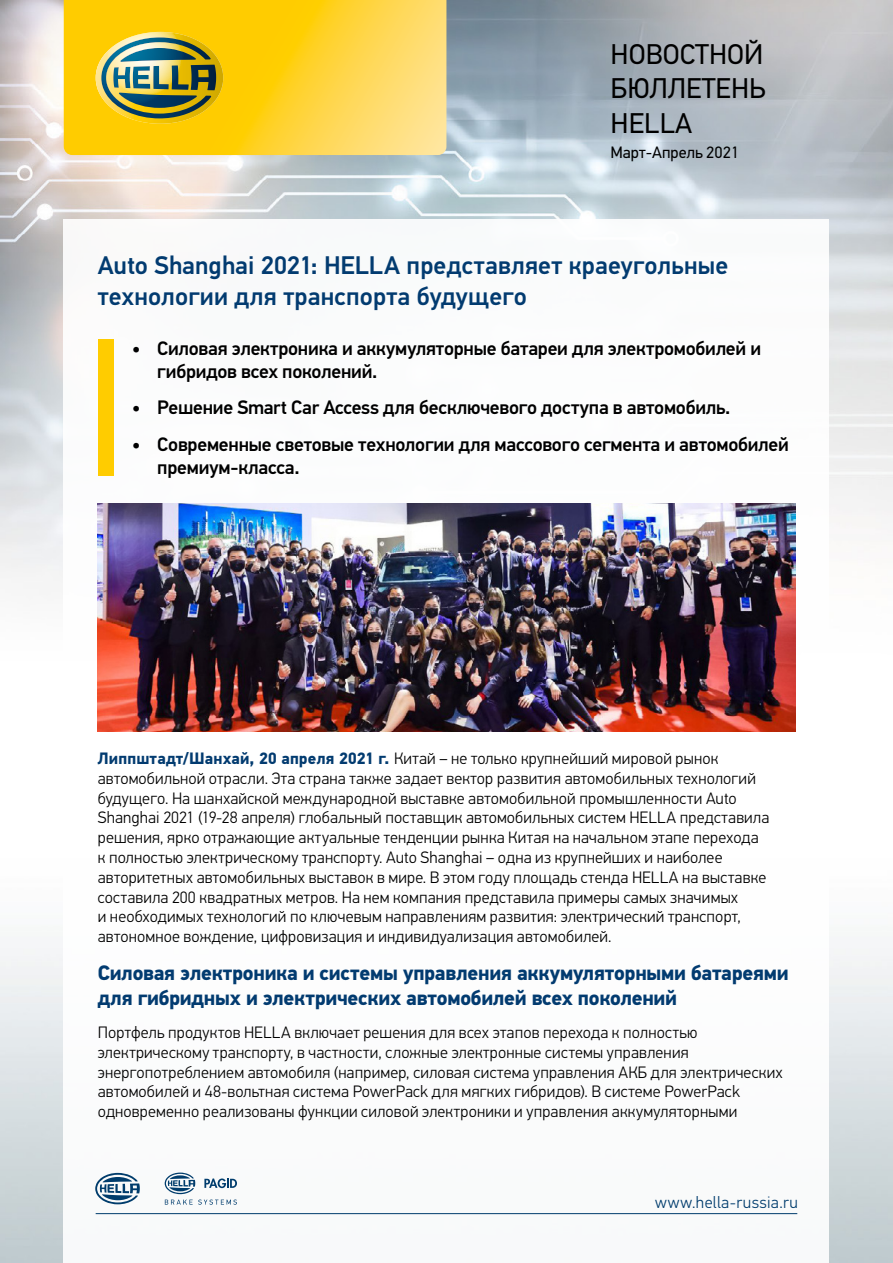
<style>
.page{position:relative;width:893px;height:1263px;background:#fff}
.page>*{position:absolute;margin:0;border:0;box-sizing:border-box;transform-origin:0 0}
.t1{font:28.5px/34.2px "Hella DIN Universal";color:#000;text-align:justify}
.t2{font:500 25.5px/30.6px "Hella DIN Universal";letter-spacing:.005em;color:#023b70}
.t3{font:700 21px/25.2px "Hella DIN Universal";letter-spacing:-.015em;color:#023b70}
.t4{font:500 19.5px/23.4px "Hella DIN Universal";letter-spacing:-.015em;color:#000}
.t5{font:300 16.5px/19.8px "Hella DIN Universal";letter-spacing:.01em;color:#000}
.t6{font:300 16.5px "Hella DIN Universal";letter-spacing:.025em;color:#003c6d}
.t7{font:16.5px "Hella DIN Universal";color:#000}
.s1{font-weight:700;color:#023b70}
</style>
<div class="page">
<img style="left:0;top:0;width:893px;height:1263px">
<div style="left:64px;top:219px;width:765px;height:1044px;background:#fff"></div>
<hr style="left:96px;top:1213px;width:701px;height:1px;background:#003c6d">
<svg style="left:165px;top:1172px;width:72px;height:33px"></svg>
<svg style="left:95px;top:1173px;width:45px;height:31px"></svg>
<svg style="left:64px;top:0;width:382px;height:155px;background:#fed32e"></svg>
<svg style="left:96px;top:32px;width:127px;height:92px;background:#fecc05"></svg>
<img style="left:96px;top:32px;width:127px;height:92px;border-radius:50%">
<div style="left:98px;top:339px;width:16px;height:136px;background:#fc0"></div>
<img style="left:98px;top:504px;width:697px;height:227px">
<h1 class="t1" style="left:611px;top:39px;width:156px">НОВОСТНОЙ БЮЛЛЕТЕНЬ HELLA</h1>
<p class="t7" style="left:611px;top:142px;width:130px">Март-Апрель 2021</p>
<h2 class="t2" style="left:98px;top:252px;width:632px">Auto Shanghai 2021: HELLA представляет краеугольные технологии для транспорта будущего</h2>
<p class="t4" style="left:157px;top:338px;width:605px;text-indent:-26px">• Силовая электроника и аккумуляторные батареи для электромобилей и гибридов всех поколений.</p>
<p class="t4" style="left:132px;top:398px;width:600px">• Решение Smart Car Access для бесключевого доступа в автомобиль.</p>
<p class="t4" style="left:157px;top:434px;width:633px;text-indent:-26px">• Современные световые технологии для массового сегмента и автомобилей премиум-класса.</p>
<p class="t5" style="left:98px;top:749px;width:673px"><span class="s1">Липпштадт/Шанхай, 20 апреля 2021 г.</span> Китай – не только крупнейший мировой рынок автомобильной отрасли. Эта страна также задает вектор развития автомобильных технологий будущего. На шанхайской международной выставке автомобильной промышленности Auto Shanghai 2021 (19-28 апреля) глобальный поставщик автомобильных систем HELLA представила решения, ярко отражающие актуальные тенденции рынка Китая на начальном этапе перехода к полностью электрическому транспорту. Auto Shanghai – одна из крупнейших и наиболее авторитетных автомобильных выставок в мире. В этом году площадь стенда HELLA на выставке составила 200 квадратных метров. На нем компания представила примеры самых значимых<br>и необходимых технологий по ключевым направлениям развития: электрический транспорт, автономное вождение, цифровизация и индивидуализация автомобилей.</p>
<p class="t3" style="left:98px;top:961px;width:692px">Силовая электроника и системы управления аккумуляторными батареями для гибридных и электрических автомобилей всех поколений</p>
<p class="t5" style="left:98px;top:1023px;width:687px">Портфель продуктов HELLA включает решения для всех этапов перехода к полностью электрическому транспорту, в частности, сложные электронные системы управления энергопотреблением автомобиля (например, силовая система управления АКБ для электрических автомобилей и 48-вольтная система PowerPack для мягких гибридов). В системе PowerPack одновременно реализованы функции силовой электроники и управления аккумуляторными</p>
<p class="t6" style="left:655px;top:1192px;width:144px">www.hella-russia.ru</p>
</div>
